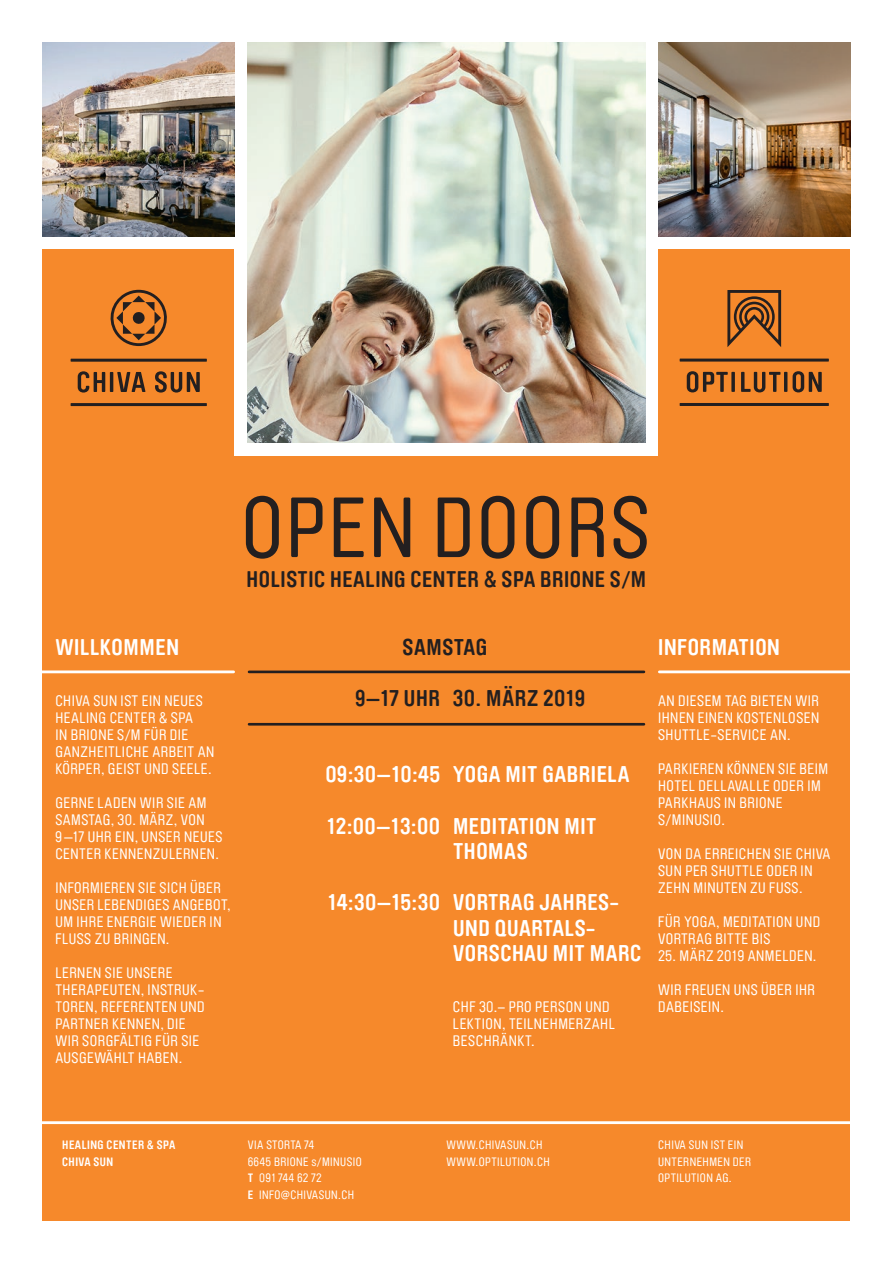
<style>
.page{position:relative;width:893px;height:1263px;background:#fff}
.page>*{position:absolute;margin:0;border:0;box-sizing:border-box;transform-origin:0 0}
.t1{font:84px "Brauer Neue Std";letter-spacing:.03em;color:#231f20}
.t2{font:700 22.5px/25.5px "Brauer Neue Std";letter-spacing:.025em;color:#fff}
.t3{font:700 22.5px "Brauer Neue Std";letter-spacing:.02em;color:#231f20}
.t4{font:700 22.35px "Brauer Neue Std";letter-spacing:.025em;color:#231f20}
.t5{font:15px/17px "Brauer Neue Std";letter-spacing:.035em;color:#fff}
.t6{font:12px/16.5px "Brauer Neue Std";letter-spacing:.04em;color:#fff}
.t7{font:700 12px/16.5px "Brauer Neue Std";letter-spacing:.04em;color:#fff}
.s1{font-weight:700}
</style>
<div class="page">
<div style="left:43px;top:249px;width:807px;height:971px;background:#f6892b"></div>
<div style="left:235px;top:34px;width:423px;height:421px;background:#fff"></div>
<hr style="left:249px;top:670px;width:395px;height:3px;background:#231f20">
<hr style="left:659px;top:670px;width:234px;height:3px;background:#fff">
<hr style="left:249px;top:723px;width:395px;height:2px;background:#231f20">
<hr style="left:1px;top:1121px;width:891px;height:3px;background:#fff">
<hr style="left:0;top:670px;width:234px;height:3px;background:#fff">
<img style="left:43px;top:43px;width:192px;height:193px">
<img style="left:658px;top:43px;width:192px;height:193px">
<img style="left:248px;top:43px;width:397px;height:399px">
<hr style="left:680px;top:359px;width:149px;height:3px;background:#231f20">
<hr style="left:680px;top:403px;width:149px;height:3px;background:#231f20">
<svg style="left:687px;top:371px;width:41px;height:21px"></svg>
<svg style="left:731px;top:372px;width:4px;height:20px"></svg>
<svg style="left:741px;top:372px;width:39px;height:20px"></svg>
<hr style="left:784px;top:372px;width:3px;height:20px;background:#231f20">
<svg style="left:793px;top:371px;width:29px;height:21px"></svg>
<svg style="left:727px;top:290px;width:54px;height:57px"></svg>
<svg style="left:110px;top:290px;width:57px;height:56px"></svg>
<hr style="left:71px;top:359px;width:136px;height:3px;background:#231f20">
<hr style="left:71px;top:403px;width:136px;height:3px;background:#231f20">
<svg style="left:78px;top:371px;width:27px;height:22px"></svg>
<hr style="left:110px;top:372px;width:3px;height:20px;background:#231f20">
<svg style="left:117px;top:372px;width:28px;height:20px"></svg>
<svg style="left:155px;top:371px;width:45px;height:22px"></svg>
<h1 class="t1" style="left:241px;top:480px;width:410px">OPEN DOORS</h1>
<h3 class="t4" style="left:246px;top:566px;width:401px">HOLISTIC HEALING CENTER &amp; SPA BRIONE S/M</h3>
<h2 class="t2" style="left:55px;top:634px;width:125px">WILLKOMMEN</h2>
<h2 class="t3" style="left:403px;top:634px;width:86px">SAMSTAG</h2>
<h2 class="t2" style="left:658px;top:634px;width:123px">INFORMATION</h2>
<p class="t5" style="left:658px;top:692px;width:163px;text-align:justify">AN DIESEM TAG BIETEN WIR IHNEN EINEN KOSTENLOSEN SHUTTLE-SERVICE AN.</p>
<p class="t5" style="left:658px;top:760px;width:172px">PARKIEREN KÖNNEN SIE BEIM<br>HOTEL DELLAVALLE ODER IM<br>PARKHAUS IN BRIONE<br>S/MINUSIO.</p>
<p class="t5" style="left:658px;top:845px;width:174px">VON DA ERREICHEN SIE CHIVA<br>SUN PER SHUTTLE ODER IN<br>ZEHN MINUTEN ZU FUSS.</p>
<p class="t5" style="left:658px;top:913px;width:163px">FÜR YOGA, MEDITATION UND<br>VORTRAG BITTE BIS</p>
<p class="t5" style="left:658px;top:947px;width:160px">25. MÄRZ 2019 ANMELDEN.</p>
<p class="t5" style="left:658px;top:981px;width:158px">WIR FREUEN UNS ÜBER IHR</p>
<p class="t5" style="left:453px;top:998px;width:158px">CHF 30.– PRO PERSON UND</p>
<p class="t5" style="left:658px;top:998px;width:67px">DABEISEIN.</p>
<p class="t5" style="left:453px;top:1016px;width:163px">LEKTION, TEILNEHMERZAHL<br>BESCHRÄNKT.</p>
<h2 class="t3" style="left:453px;top:685px;width:134px">30. MÄRZ 2019</h2>
<h2 class="t3" style="left:355px;top:685px;width:86px">9—17 UHR</h2>
<p class="t5" style="left:55px;top:692px;width:161px">CHIVA SUN IST EIN NEUES<br>HEALING CENTER &amp; SPA<br>IN BRIONE S/M FÜR DIE<br>GANZHEITLICHE ARBEIT AN<br>KÖRPER, GEIST UND SEELE.</p>
<p class="t5" style="left:55px;top:794px;width:169px">GERNE LADEN WIR SIE AM<br>SAMSTAG, 30. MÄRZ, VON<br>9—17 UHR EIN, UNSER NEUES<br>CENTER KENNENZULERNEN.</p>
<p class="t5" style="left:55px;top:879px;width:177px">INFORMIEREN SIE SICH ÜBER<br>UNSER LEBENDIGES ANGEBOT,<br>UM IHRE ENERGIE WIEDER IN<br>FLUSS ZU BRINGEN.</p>
<p class="t5" style="left:55px;top:965px;width:151px">LERNEN SIE UNSERE<br>THERAPEUTEN, INSTRUK-<br>TOREN, REFERENTEN UND<br>PARTNER KENNEN, DIE<br>WIR SORGFÄLTIG FÜR SIE<br>AUSGEWÄHLT HABEN.</p>
<h2 class="t2" style="left:325px;top:762px;width:116px">09:30—10:45</h2>
<h2 class="t2" style="left:327px;top:813px;width:115px">12:00—13:00</h2>
<h2 class="t2" style="left:453px;top:762px;width:178px">YOGA MIT GABRIELA</h2>
<h2 class="t2" style="left:453px;top:813px;width:145px">MEDITATION MIT<br>THOMAS</h2>
<h2 class="t2" style="left:453px;top:890px;width:190px">VORTRAG JAHRES-<br>UND QUARTALS-<br>VORSCHAU MIT MARC</h2>
<h2 class="t2" style="left:328px;top:890px;width:114px">14:30—15:30</h2>
<p class="t7" style="left:62px;top:1137px;width:115px">HEALING CENTER &amp; SPA<br>CHIVA SUN</p>
<p class="t6" style="left:248px;top:1137px;width:116px">VIA STORTA 74<br>6645 BRIONE s/MINUSIO<br><span class="s1">T</span> 091 744 62 72<br><span class="s1">E</span> INFO@CHIVASUN.CH</p>
<p class="t6" style="left:658px;top:1137px;width:94px">CHIVA SUN IST EIN<br>UNTERNEHMEN DER<br>OPTILUTION AG.</p>
<p class="t6" style="left:447px;top:1137px;width:105px">WWW.CHIVASUN.CH<br>WWW.OPTILUTION.CH</p>
</div>
